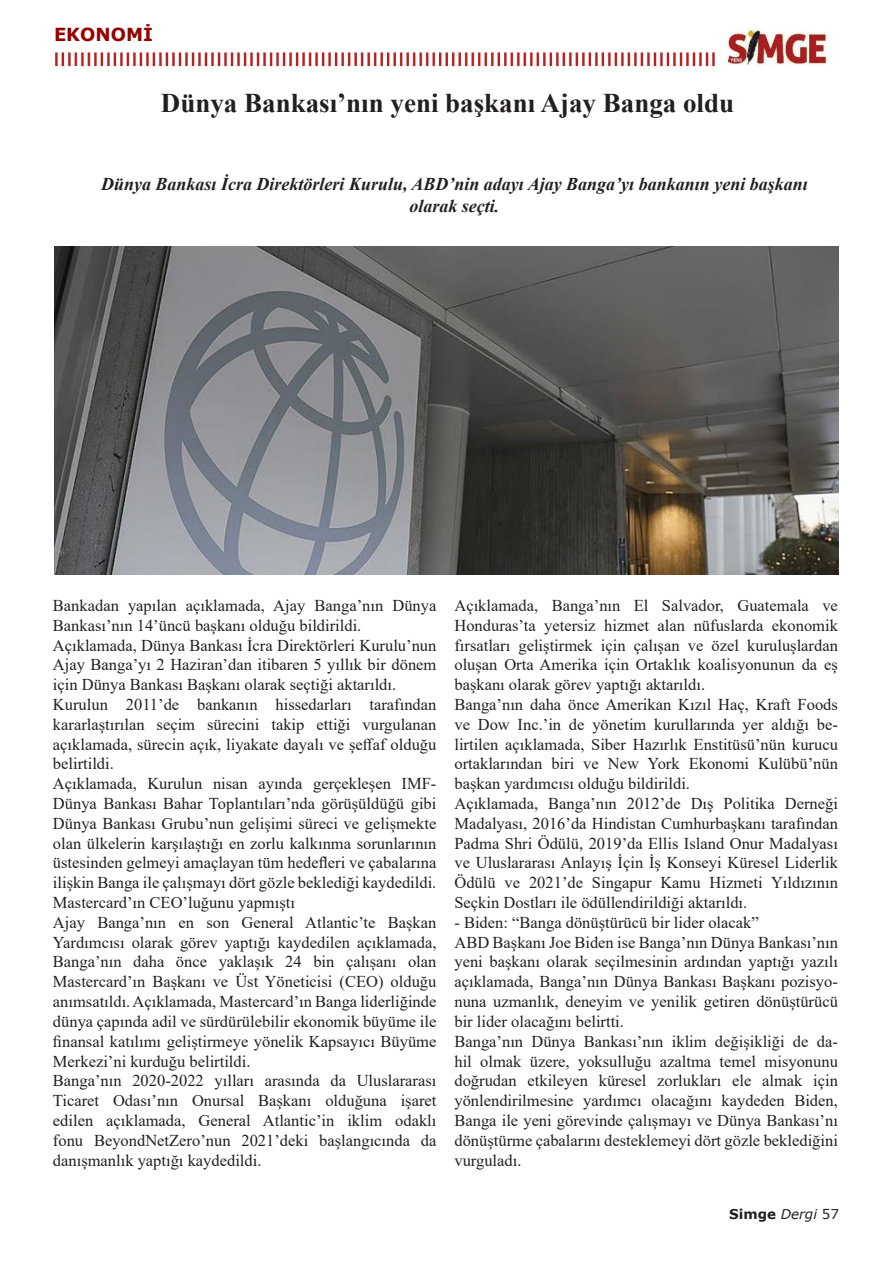
<style>
.page{position:relative;width:893px;height:1263px;background:#fff}
.page>*{position:absolute;margin:0;border:0;box-sizing:border-box;transform-origin:0 0}
.t1{font:700 27px "Times New Roman";color:#231f20}
.t2{font:italic 700 18px "Times New Roman";color:#231f20}
.t3{font:700 18px "Verdana";color:#980000}
.t4{font:16.5px/19.8px "Times New Roman";color:#231f20;text-align:justify}
.t5{font:700 13.5px "Verdana";color:#231f20}
.s1{font-weight:400;font-style:italic}
.s2{font-weight:400}
</style>
<div class="page">
<img style="left:55px;top:28px;width:772px;height:39px">
<img style="left:55px;top:247px;width:784px;height:327px">
<p class="t3" style="left:54px;top:22px;width:100px">EKONOMİ</p>
<p class="t1" style="left:161px;top:84px;width:575px">Dünya Bankası’nın yeni başkanı Ajay Banga oldu</p>
<p class="t2" style="left:101px;top:172px;width:708px">Dünya Bankası İcra Direktörleri Kurulu, ABD’nin adayı Ajay Banga’yı bankanın yeni başkanı</p>
<p class="t2" style="left:409px;top:193px;width:91px">olarak seçti.</p>
<p class="t4" style="left:53px;top:595px;width:385px">Bankadan yapılan açıklamada, Ajay Banga’nın Dünya<br>Bankası’nın 14’üncü başkanı olduğu bildirildi.</p>
<p class="t4" style="left:53px;top:635px;width:385px">Açıklamada, Dünya Bankası İcra Direktörleri Kurulu’nun Ajay Banga’yı 2 Haziran’dan itibaren 5 yıllık bir dönem için Dünya Bankası Başkanı olarak seçtiği aktarıldı.</p>
<p class="t4" style="left:53px;top:694px;width:385px">Kurulun 2011’de bankanın hissedarları tarafından kararlaştırılan seçim sürecini takip ettiği vurgulanan açıklamada, sürecin açık, liyakate dayalı ve şeffaf olduğu belirtildi.</p>
<p class="t4" style="left:53px;top:773px;width:385px">Açıklamada, Kurulun nisan ayında gerçekleşen IMF-Dünya Bankası Bahar Toplantıları’nda görüşüldüğü gibi Dünya Bankası Grubu’nun gelişimi süreci ve gelişmekte olan ülkelerin karşılaştığı en zorlu kalkınma sorunlarının üstesinden gelmeyi amaçlayan tüm hedefleri ve çabalarına ilişkin Banga ile çalışmayı dört gözle beklediği kaydedildi.</p>
<p class="t4" style="left:53px;top:892px;width:243px">Mastercard’ın CEO’luğunu yapmıştı</p>
<p class="t4" style="left:53px;top:912px;width:385px">Ajay Banga’nın en son General Atlantic’te Başkan Yardımcısı olarak görev yaptığı kaydedilen açıklamada, Banga’nın daha önce yaklaşık 24 bin çalışanı olan Mastercard’ın Başkanı ve Üst Yöneticisi (CEO) olduğu anımsatıldı. Açıklamada, Mastercard’ın Banga liderliğinde dünya çapında adil ve sürdürülebilir ekonomik büyüme ile finansal katılımı geliştirmeye yönelik Kapsayıcı Büyüme Merkezi’ni kurduğu belirtildi.</p>
<p class="t4" style="left:53px;top:1070px;width:385px">Banga’nın 2020-2022 yılları arasında da Uluslararası Ticaret Odası’nın Onursal Başkanı olduğuna işaret edilen açıklamada, General Atlantic’in iklim odaklı fonu BeyondNetZero’nun 2021’deki başlangıcında da danışmanlık yaptığı kaydedildi.</p>
<p class="t4" style="left:454px;top:595px;width:385px">Açıklamada, Banga’nın El Salvador, Guatemala ve Honduras’ta yetersiz hizmet alan nüfuslarda ekonomik fırsatları geliştirmek için çalışan ve özel kuruluşlardan oluşan Orta Amerika için Ortaklık koalisyonunun da eş başkanı olarak görev yaptığı aktarıldı.</p>
<p class="t4" style="left:454px;top:694px;width:385px">Banga’nın daha önce Amerikan Kızıl Haç, Kraft Foods ve Dow Inc.’in de yönetim kurullarında yer aldığı be&shy;lirtilen açıklamada, Siber Hazırlık Enstitüsü’nün kurucu ortaklarından biri ve New York Ekonomi Kulübü’nün başkan yardımcısı olduğu bildirildi.</p>
<p class="t4" style="left:454px;top:793px;width:385px">Açıklamada, Banga’nın 2012’de Dış Politika Derneği Madalyası, 2016’da Hindistan Cumhurbaşkanı tarafından Padma Shri Ödülü, 2019’da Ellis Island Onur Madalyası ve Uluslararası Anlayış İçin İş Konseyi Küresel Liderlik Ödülü ve 2021’de Singapur Kamu Hizmeti Yıldızının Seçkin Dostları ile ödüllendirildiği aktarıldı.</p>
<p class="t4" style="left:454px;top:912px;width:306px">- Biden: “Banga dönüştürücü bir lider olacak”</p>
<p class="t4" style="left:454px;top:932px;width:385px">ABD Başkanı Joe Biden ise Banga’nın Dünya Bankası’nın yeni başkanı olarak seçilmesinin ardından yaptığı yazılı açıklamada, Banga’nın Dünya Bankası Başkanı pozisyo&shy;nuna uzmanlık, deneyim ve yenilik getiren dönüştürücü bir lider olacağını belirtti.</p>
<p class="t4" style="left:454px;top:1031px;width:385px">Banga’nın Dünya Bankası’nın iklim değişikliği de da&shy;hil olmak üzere, yoksulluğu azaltma temel misyonunu doğrudan etkileyen küresel zorlukları ele almak için yönlendirilmesine yardımcı olacağını kaydeden Biden, Banga ile yeni görevinde çalışmayı ve Dünya Bankası’nı dönüştürme çabalarını desteklemeyi dört gözle beklediğini vurguladı.</p>
<p class="t5" style="left:729px;top:1205px;width:111px">Simge <span class="s1">Dergi</span> <span class="s2">57</span></p>
</div>
